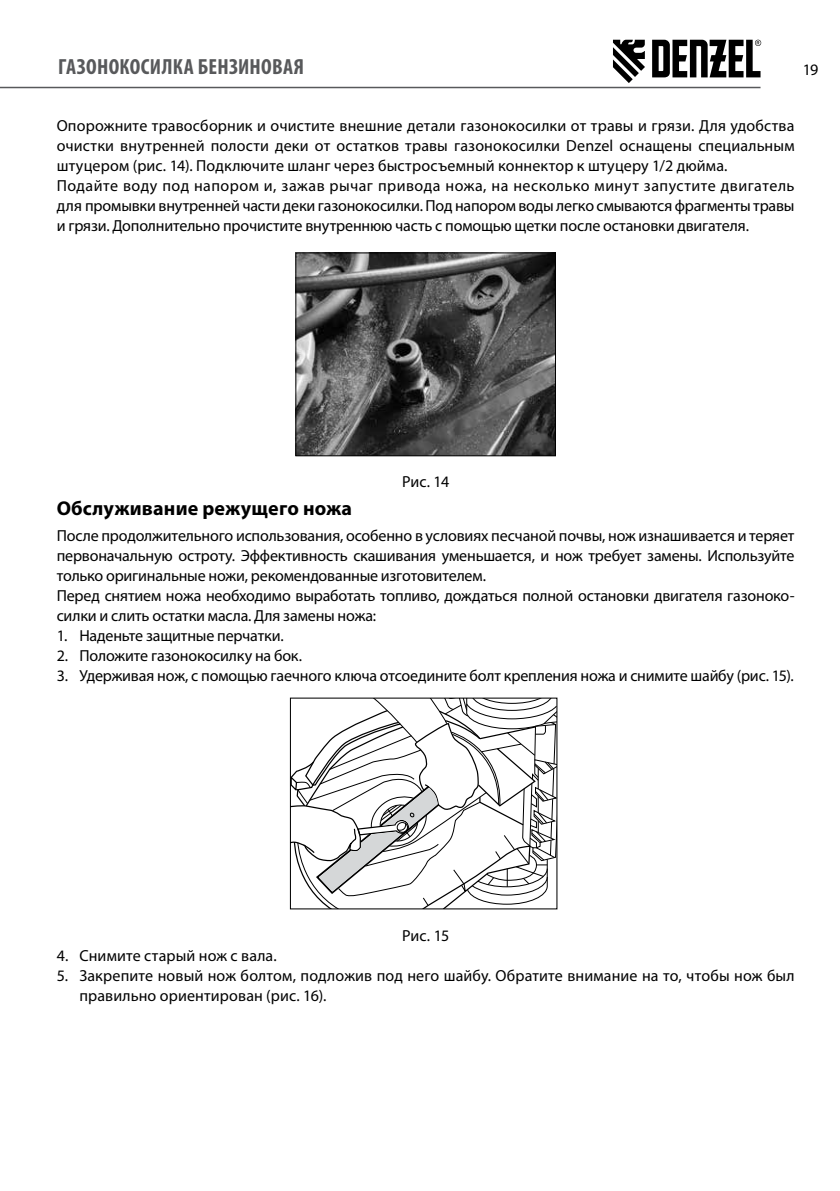
<style>
.page{position:relative;width:840px;height:1191px;background:#fff}
.page>*{position:absolute;margin:0;border:0;box-sizing:border-box;transform-origin:0 0}
.t1{font:700 condensed 22px "Myriad Pro";letter-spacing:.015em;color:#58595b}
.t2{font:700 20px "Myriad Pro";letter-spacing:.01em;color:#000}
.t3{font:16px/20px "Myriad Pro";letter-spacing:-.005em;color:#000}
</style>
<div class="page">
<hr style="left:0;top:87px;width:760px;height:1px;background:#58595b">
<svg style="left:613px;top:40px;width:31px;height:43px"></svg>
<svg style="left:652px;top:40px;width:108px;height:37px"></svg>
<img style="left:297px;top:254px;width:256px;height:200px">
<div style="left:295px;top:252px;width:260px;height:204px;border:1px solid #000"></div>
<svg style="left:290px;top:698px;width:266px;height:211px"></svg>
<h1 class="t1" style="left:58px;top:53px;width:247px">ГАЗОНОКОСИЛКА БЕНЗИНОВАЯ</h1>
<p class="t3" style="left:802px;top:60px;width:17px">19</p>
<p class="t3" style="left:57px;top:115px;width:739px">Опорожните травосборник и очистите внешние детали газонокосилки от травы и грязи. Для удобства очистки внутренней полости деки от остатков травы газонокосилки Denzel оснащены специальным штуцером (рис. 14). Подключите шланг через быстросъемный коннектор к штуцеру 1/2 дюйма.<br>Подайте воду под напором и, зажав рычаг привода ножа, на несколько минут запустите двигатель для промывки внутренней части деки газонокосилки. Под напором воды легко смываются фрагменты травы и грязи. Дополнительно прочистите внутреннюю часть с помощью щетки после остановки двигателя.</p>
<p class="t3" style="left:402px;top:471px;width:49px">Рис. 14</p>
<p class="t2" style="left:57px;top:495px;width:296px">Обслуживание режущего ножа</p>
<p class="t3" style="left:57px;top:525px;width:739px">После продолжительного использования, особенно в условиях песчаной почвы, нож изнашивается и теряет первоначальную остроту. Эффективность скашивания уменьшается, и нож требует замены. Используйте только оригинальные ножи, рекомендованные изготовителем.<br>Перед снятием ножа необходимо выработать топливо, дождаться полной остановки двигателя газоноко&shy;силки и слить остатки масла. Для замены ножа:</p>
<p class="t3" style="left:57px;top:625px;width:228px">1. Наденьте защитные перчатки.</p>
<p class="t3" style="left:57px;top:645px;width:246px">2. Положите газонокосилку на бок.</p>
<p class="t3" style="left:57px;top:665px;width:738px">3. Удерживая нож, с помощью гаечного ключа отсоедините болт крепления ножа и снимите шайбу (рис. 15).</p>
<p class="t3" style="left:402px;top:925px;width:49px">Рис. 15</p>
<p class="t3" style="left:57px;top:945px;width:221px">4. Снимите старый нож с вала.</p>
<p class="t3" style="left:79px;top:965px;width:716px;text-indent:-23px">5. Закрепите новый нож болтом, подложив под него шайбу. Обратите внимание на то, чтобы нож был правильно ориентирован (рис. 16).</p>
</div>
